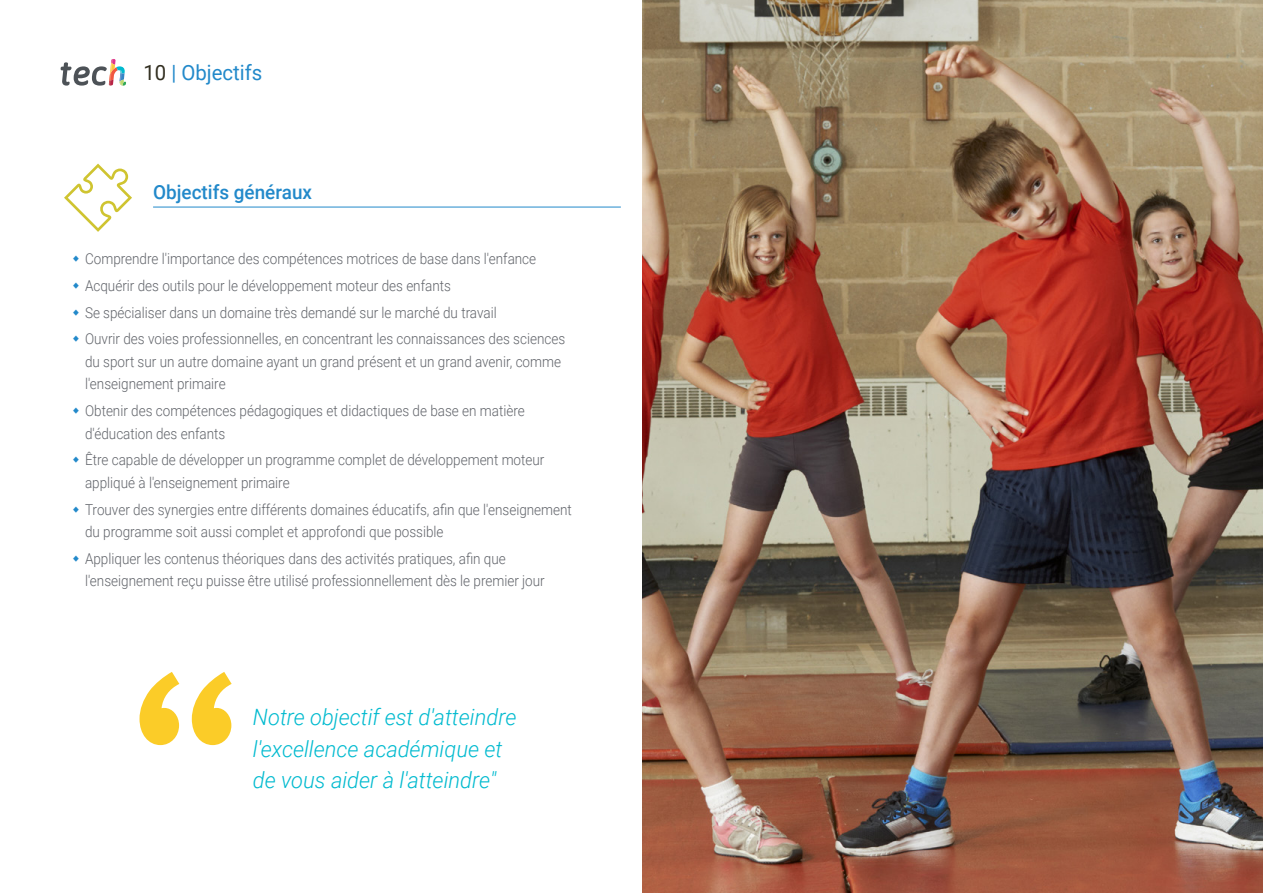
<style>
.page{position:relative;width:1263px;height:893px;background:#fff}
.page>*{position:absolute;margin:0;border:0;box-sizing:border-box;transform-origin:0 0}
.t1{font:italic 300 22.5px/31.5px "Roboto";color:#00bacf}
.t2{font:21px "Roboto";color:#2289ca}
.t3{font:500 19.5px "Roboto";color:#2289ca}
.t4{font:300 15px/22.5px "Roboto";color:#61646a;scale:.9 1}
.s1{color:#312e20}
</style>
<div class="page">
<img style="left:642px;top:0;width:621px;height:893px">
<hr style="left:153px;top:207px;width:468px;height:1px;background:#2289ca">
<svg style="left:64px;top:164px;width:68px;height:68px"></svg>
<svg style="left:61px;top:59px;width:65px;height:27px"></svg>
<svg style="left:139px;top:672px;width:93px;height:73px"></svg>
<h2 class="t2" style="left:144px;top:57px;width:120px"><span class="s1">10</span> | Objectifs</h2>
<h3 class="t3" style="left:153px;top:178px;width:160px">Objectifs généraux</h3>
<p class="t4" style="left:85px;top:245px;width:535px;line-height:26.7px">Comprendre l'importance des compétences motrices de base dans l'enfance Acquérir des outils pour le développement moteur des enfants<br>Se spécialiser dans un domaine très demandé sur le marché du travail<br>Ouvrir des voies professionnelles, en concentrant les connaissances des sciences</p>
<p class="t4" style="left:85px;top:350px;width:530px">du sport sur un autre domaine ayant un grand présent et un grand avenir, comme l'enseignement primaire</p>
<p class="t4" style="left:85px;top:399px;width:490px">Obtenir des compétences pédagogiques et didactiques de base en matière d'éducation des enfants</p>
<p class="t4" style="left:85px;top:448px;width:512px">Être capable de développer un programme complet de développement moteur appliqué à l'enseignement primaire</p>
<p class="t4" style="left:85px;top:497px;width:542px">Trouver des synergies entre différents domaines éducatifs, afin que l'enseignement du programme soit aussi complet et approfondi que possible</p>
<p class="t4" style="left:85px;top:547px;width:512px">Appliquer les contenus théoriques dans des activités pratiques, afin que l'enseignement reçu puisse être utilisé professionnellement dès le premier jour</p>
<h1 class="t1" style="left:253px;top:701px;width:265px">Notre objectif est d'atteindre l'excellence académique et de vous aider à l'atteindre"</h1>
</div>
